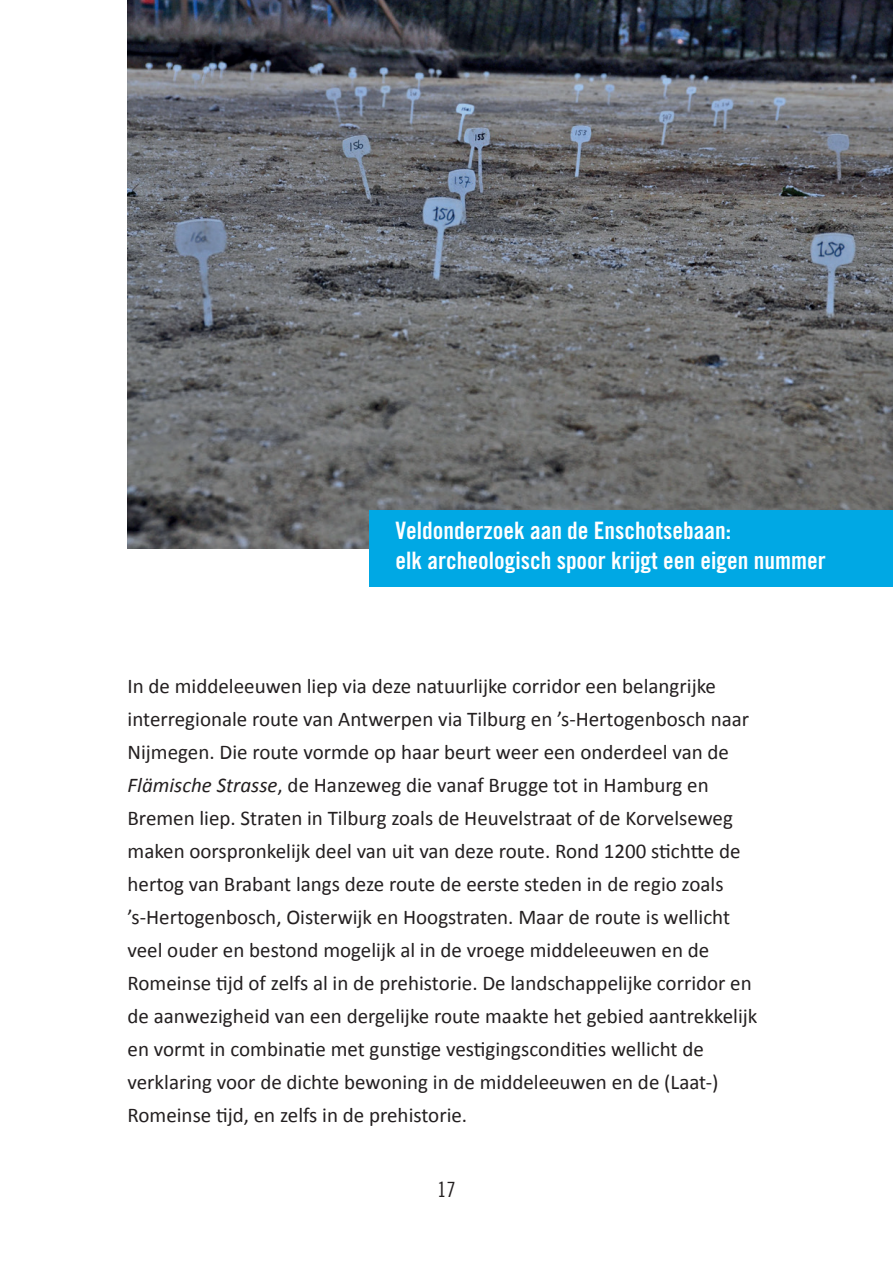
<style>
.page{position:relative;width:893px;height:1263px;background:#fff}
.page>*{position:absolute;margin:0;border:0;box-sizing:border-box;transform-origin:0 0}
.t1{font:24px/30px "Trade Gothic LT Std Bd Cn 20";color:#fff}
.t2{font:21px/33px "Calibri";color:#231f20}
.t3{font:21px "Trade Gothic LT Std Cn 18";color:#231f20}
.s1{font-style:italic}
</style>
<div class="page">
<img style="left:128px;top:0;width:765px;height:549px">
<div style="left:370px;top:510px;width:523px;height:77px;background:#00a8e4"></div>
<p class="t1" style="left:395px;top:515px;width:432px">Veldonderzoek aan de Enschotsebaan:<br>elk archeologisch spoor krijgt een eigen nummer</p>
<p class="t2" style="left:128px;top:669px;width:631px">In de middeleeuwen liep via deze natuurlijke corridor een belangrijke interregionale route van Antwerpen via Tilburg en ’s-Hertogenbosch naar Nijmegen. Die route vormde op haar beurt weer een onderdeel van de <span class="s1">Flämische Strasse</span>, de Hanzeweg die vanaf Brugge tot in Hamburg en Bremen liep. Straten in Tilburg zoals de Heuvelstraat of de Korvelseweg maken oorspronkelijk deel van uit van deze route. Rond 1200 stichtte de hertog van Brabant langs deze route de eerste steden in de regio zoals ’s-Hertogenbosch, Oisterwijk en Hoogstraten. Maar de route is wellicht veel ouder en bestond mogelijk al in de vroege middeleeuwen en de Romeinse tijd of zelfs al in de prehistorie. De landschappelijke corridor en de aanwezigheid van een dergelijke route maakte het gebied aantrekkelijk en vormt in combinatie met gunstige vestigingscondities wellicht de verklaring voor de dichte bewoning in de middeleeuwen en de (Laat-)<br>Romeinse tijd, en zelfs in de prehistorie.</p>
<p class="t3" style="left:437px;top:1177px;width:20px">17</p>
</div>
